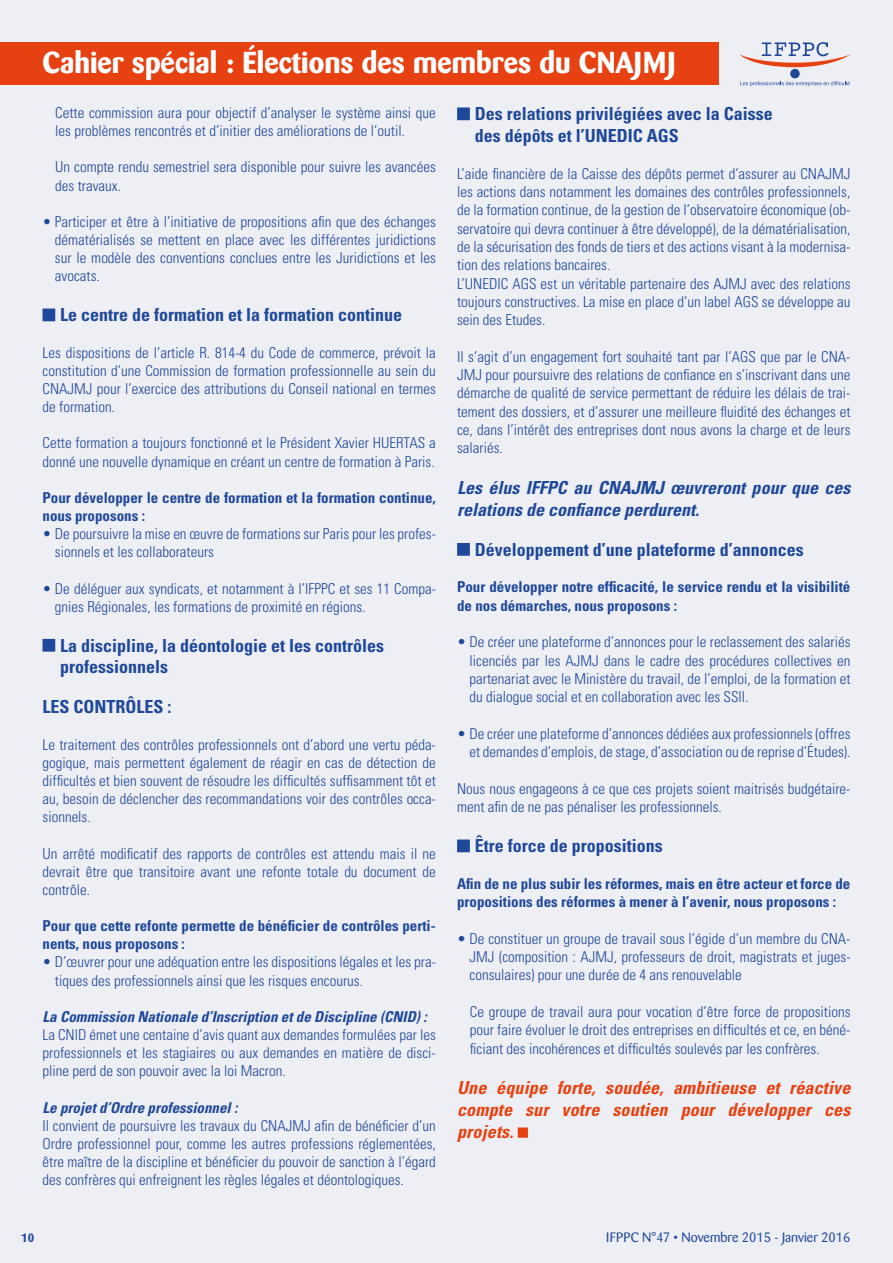
<style>
.page{position:relative;width:893px;height:1263px;background:#eeeff4}
.page>*{position:absolute;margin:0;border:0;box-sizing:border-box;transform-origin:0 0}
.t1{font:700 30px "Barmeno";color:#fff}
.t2{font:700 condensed 18px/21.8px "Univers";color:#1f489a}
.t3{font:italic 700 condensed 18px/21.9px "Univers";letter-spacing:.01em;color:#e74111;text-align:justify}
.t4{font:italic 700 condensed 18px/21.9px "Univers";color:#1f489a}
.t5{font:300 condensed 15px/18.1px "Univers";color:#1f489a;text-align:justify}
.t6{font:700 condensed 15px/18.1px "Univers";color:#1f489a}
.t7{font:italic 700 condensed 15px "Univers";color:#1f489a}
.t8{font:13.5px "Barmeno";color:#1f489a}
.t9{font:700 12px "Barmeno";color:#1f489a}
</style>
<div class="page">
<div style="left:43px;top:308px;width:12px;height:13px;background:#1f489a"></div>
<div style="left:43px;top:639px;width:12px;height:13px;background:#1f489a"></div>
<div style="left:457px;top:107px;width:13px;height:13px;background:#1f489a"></div>
<div style="left:457px;top:543px;width:13px;height:13px;background:#1f489a"></div>
<div style="left:457px;top:839px;width:13px;height:13px;background:#1f489a"></div>
<div style="left:518px;top:1127px;width:10px;height:11px;background:#e74111"></div>
<div style="left:0;top:43px;width:719px;height:42px;background:#e74111"></div>
<div style="left:790px;top:69px;width:10px;height:9px;background:#1f489a;border-radius:50%"></div>
<svg style="left:739px;top:42px;width:111px;height:25px"></svg>
<svg style="left:740px;top:81px;width:110px;height:5px"></svg>
<h1 class="t1" style="left:43px;top:44px;width:635px">Cahier spécial : Élections des membres du CNAJMJ</h1>
<p class="t5" style="left:55px;top:103px;width:382px">Cette commission aura pour objectif d’analyser le système ainsi que les problèmes rencontrés et d’initier des améliorations de l’outil.</p>
<p class="t5" style="left:55px;top:158px;width:382px">Un compte rendu semestriel sera disponible pour suivre les avancées des travaux.</p>
<p class="t5" style="left:55px;top:212px;width:382px;text-indent:-12px">• Participer et être à l’initiative de propositions afin que des échanges dématérialisés se mettent en place avec les différentes juridictions sur le modèle des conventions conclues entre les Juridictions et les avocats.</p>
<p class="t2" style="left:60px;top:304px;width:343px">Le centre de formation et la formation continue</p>
<p class="t5" style="left:43px;top:343px;width:395px">Les dispositions de l’article R. 814-4 du Code de commerce, prévoit la constitution d’une Commission de formation professionnelle au sein du CNAJMJ pour l’exercice des attributions du Conseil national en termes de formation.</p>
<p class="t5" style="left:43px;top:434px;width:395px">Cette formation a toujours fonctionné et le Président Xavier HUERTAS a donné une nouvelle dynamique en créant un centre de formation à Paris.</p>
<p class="t6" style="left:43px;top:488px;width:395px">Pour développer le centre de formation et la formation continue, nous proposons :</p>
<p class="t5" style="left:55px;top:524px;width:382px;text-indent:-12px">• De poursuivre la mise en œuvre de formations sur Paris pour les profes&shy;sionnels et les collaborateurs</p>
<p class="t5" style="left:55px;top:579px;width:382px;text-indent:-12px">• De déléguer aux syndicats, et notamment à l’IFPPC et ses 11 Compa&shy;gnies Régionales, les formations de proximité en régions.</p>
<p class="t2" style="left:60px;top:634px;width:325px">La discipline, la déontologie et les contrôles professionnels</p>
<p class="t2" style="left:43px;top:696px;width:131px">LES CONTRÔLES :</p>
<p class="t5" style="left:43px;top:735px;width:395px">Le traitement des contrôles professionnels ont d’abord une vertu péda&shy;gogique, mais permettent également de réagir en cas de détection de difficultés et bien souvent de résoudre les difficultés suffisamment tôt et au, besoin de déclencher des recommandations voir des contrôles occa&shy;sionnels.</p>
<p class="t5" style="left:43px;top:844px;width:395px">Un arrêté modificatif des rapports de contrôles est attendu mais il ne devrait être que transitoire avant une refonte totale du document de contrôle.</p>
<p class="t6" style="left:43px;top:916px;width:395px">Pour que cette refonte permette de bénéficier de contrôles perti&shy;nents, nous proposons :</p>
<p class="t5" style="left:55px;top:953px;width:382px;text-indent:-12px">• D’œuvrer pour une adéquation entre les dispositions légales et les pra&shy;tiques des professionnels ainsi que les risques encourus.</p>
<p class="t7" style="left:43px;top:1007px;width:386px">La Commission Nationale d’Inscription et de Discipline (CNID) :</p>
<p class="t5" style="left:43px;top:1025px;width:395px">La CNID émet une centaine d’avis quant aux demandes formulées par les professionnels et les stagiaires ou aux demandes en matière de disci&shy;pline perd de son pouvoir avec la loi Macron.</p>
<p class="t7" style="left:43px;top:1098px;width:196px">Le projet d’Ordre professionnel :</p>
<p class="t5" style="left:43px;top:1116px;width:395px">Il convient de poursuivre les travaux du CNAJMJ afin de bénéficier d’un Ordre professionnel pour, comme les autres professions réglementées, être maître de la discipline et bénéficier du pouvoir de sanction à l’égard des confrères qui enfreignent les règles légales et déontologiques.</p>
<p class="t2" style="left:475px;top:103px;width:299px">Des relations privilégiées avec la Caisse des dépôts et l’UNEDIC AGS</p>
<p class="t5" style="left:457px;top:164px;width:395px;text-align:left">L’aide financière de la Caisse des dépôts permet d’assurer au CNAJMJ les actions dans notamment les domaines des contrôles professionnels, de la formation continue, de la gestion de l’observatoire économique (ob&shy;servatoire qui devra continuer à être développé), de la dématérialisation, de la sécurisation des fonds de tiers et des actions visant à la modernisa&shy;tion des relations bancaires.<br>L’UNEDIC AGS est un véritable partenaire des AJMJ avec des relations toujours constructives. La mise en place d’un label AGS se développe au sein des Etudes.</p>
<p class="t5" style="left:457px;top:347px;width:395px">Il s’agit d’un engagement fort souhaité tant par l’AGS que par le CNA-JMJ pour poursuivre des relations de confiance en s’inscrivant dans une démarche de qualité de service permettant de réduire les délais de trai&shy;tement des dossiers, et d’assurer une meilleure fluidité des échanges et ce, dans l’intérêt des entreprises dont nous avons la charge et de leurs salariés.</p>
<p class="t4" style="left:457px;top:476px;width:395px">Les élus IFFPC au CNAJMJ œuvreront pour que ces relations de confiance perdurent.</p>
<p class="t2" style="left:475px;top:538px;width:330px">Développement d’une plateforme d’annonces</p>
<p class="t6" style="left:457px;top:578px;width:395px">Pour développer notre efficacité, le service rendu et la visibilité de nos démarches, nous proposons :</p>
<p class="t5" style="left:470px;top:633px;width:382px;text-indent:-12px">• De créer une plateforme d’annonces pour le reclassement des salariés licenciés par les AJMJ dans le cadre des procédures collectives en partenariat avec le Ministère du travail, de l’emploi, de la formation et du dialogue social et en collaboration avec les SSII.</p>
<p class="t5" style="left:457px;top:724px;width:395px;text-align:right">• De créer une plateforme d’annonces dédiées aux professionnels (offres et demandes d’emplois, de stage, d’association ou de reprise d’Études).</p>
<p class="t5" style="left:457px;top:779px;width:395px">Nous nous engageons à ce que ces projets soient maitrisés budgétaire&shy;ment afin de ne pas pénaliser les professionnels.</p>
<p class="t2" style="left:475px;top:835px;width:189px">Être force de propositions</p>
<p class="t6" style="left:457px;top:874px;width:395px">Afin de ne plus subir les réformes, mais en être acteur et force de propositions des réformes à mener à l’avenir, nous proposons :</p>
<p class="t5" style="left:470px;top:929px;width:382px;text-indent:-12px">• De constituer un groupe de travail sous l’égide d’un membre du CNA-JMJ (composition : AJMJ, professeurs de droit, magistrats et juges&shy;consulaires) pour une durée de 4 ans renouvelable</p>
<p class="t5" style="left:470px;top:1002px;width:382px">Ce groupe de travail aura pour vocation d’être force de propositions pour faire évoluer le droit des entreprises en difficultés et ce, en béné&shy;ficiant des incohérences et difficultés soulevés par les confrères.</p>
<p class="t3" style="left:457px;top:1076px;width:395px">Une équipe forte, soudée, ambitieuse et réactive compte sur votre soutien pour développer ces projets.</p>
<p class="t9" style="left:21px;top:1230px;width:15px">10</p>
<p class="t8" style="left:606px;top:1229px;width:246px">IFPPC N°47 • Novembre 2015 - Janvier 2016</p>
</div>
